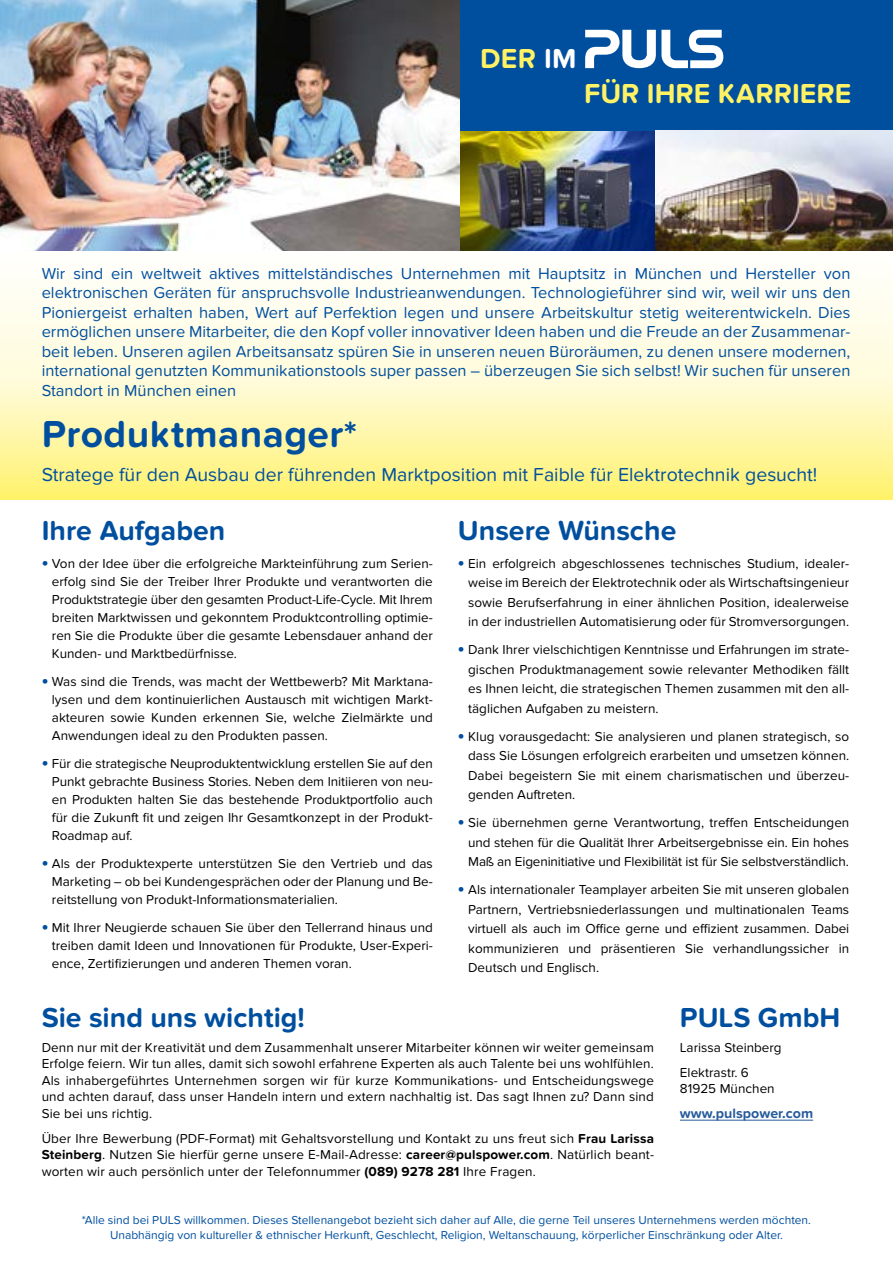
<style>
.page{position:relative;width:893px;height:1263px;background:#fff}
.page>*{position:absolute;margin:0;border:0;box-sizing:border-box;transform-origin:0 0}
.t1{font:700 39px "Proxima Nova Soft";letter-spacing:.01em;color:#004f9f}
.t2{font:700 28.5px "Proxima Nova Soft";color:#004f9f}
.t3{font:700 28.5px "Proxima Nova Soft";color:#fff265}
.t4{font:19.5px "Proxima Nova Soft";color:#004f9f}
.t5{font:16.5px/19.5px "Proxima Nova Soft";color:#004f9f;text-align:justify}
.t6{font:700 14.25px "Proxima Nova Soft";color:#275b9b}
.t7{font:13.5px/18px "Proxima Nova Soft";color:#000;text-align:justify}
.t8{font:12px/15px "Proxima Nova Soft";color:#004f9f;text-align:center}
.s1{color:#fff}
.s2{font-size:37.5px}
.s3{font-family:"Frutiger LT Std";color:#004f9f}
.s4{font-weight:700}
</style>
<div class="page">
<svg style="left:0;top:284px;width:893px;height:216px"></svg>
<img style="left:460px;top:131px;width:196px;height:120px">
<div style="left:446px;top:0;width:447px;height:130px;background:#004f9f"></div>
<img style="left:656px;top:130px;width:237px;height:121px">
<svg style="left:585px;top:30px;width:138px;height:38px"></svg>
<hr style="left:680px;top:1120px;width:133px;height:1px;background:#275b9b">
<img style="left:0;top:0;width:460px;height:251px">
<h2 class="t3" style="left:480px;top:42px;width:98px">DER <span class="s1">IM</span></h2>
<h2 class="t3" style="left:584px;top:77px;width:269px">FÜR IHRE KARRIERE</h2>
<p class="t5" style="left:42px;top:264px;width:810px">Wir sind ein weltweit aktives mittelständisches Unternehmen mit Hauptsitz in München und Hersteller von elektronischen Geräten für anspruchsvolle Industrieanwendungen. Technologieführer sind wir, weil wir uns den Pioniergeist erhalten haben, Wert auf Perfektion legen und unsere Arbeitskultur stetig weiterentwickeln. Dies ermöglichen unsere Mitarbeiter, die den Kopf voller innovativer Ideen haben und die Freude an der Zusammenar&shy;beit leben. Unseren agilen Arbeitsansatz spüren Sie in unseren neuen Büroräumen, zu denen unsere modernen, international genutzten Kommunikationstools super passen – überzeugen Sie sich selbst! Wir suchen für unseren Standort in München einen</p>
<h1 class="t1" style="left:42px;top:412px;width:317px">Produktmanager<span class="s2">*</span></h1>
<h3 class="t4" style="left:42px;top:463px;width:777px">Stratege für den Ausbau der führenden Marktposition mit Faible für Elektrotechnik gesucht!</h3>
<h2 class="t2" style="left:42px;top:514px;width:185px">Ihre Aufgaben</h2>
<p class="t7" style="left:52px;top:554px;width:382px;text-indent:-10px"><span class="s3">•</span> Von der Idee über die erfolgreiche Markteinführung zum Serien&shy;erfolg sind Sie der Treiber Ihrer Produkte und verantworten die Produktstrategie über den gesamten Product-Life-Cycle. Mit Ihrem breiten Marktwissen und gekonntem Produktcontrolling optimie&shy;ren Sie die Produkte über die gesamte Lebensdauer anhand der Kunden- und Marktbedürfnisse.</p>
<p class="t7" style="left:52px;top:672px;width:382px;text-indent:-10px"><span class="s3">•</span> Was sind die Trends, was macht der Wettbewerb? Mit Marktana&shy;lysen und dem kontinuierlichen Austausch mit wichtigen Markt&shy;akteuren sowie Kunden erkennen Sie, welche Zielmärkte und Anwendungen ideal zu den Produkten passen.</p>
<p class="t7" style="left:52px;top:754px;width:382px;text-indent:-10px"><span class="s3">•</span> Für die strategische Neuproduktentwicklung erstellen Sie auf den Punkt gebrachte Business Stories. Neben dem Initiieren von neu&shy;en Produkten halten Sie das bestehende Produktportfolio auch für die Zukunft fit und zeigen Ihr Gesamtkonzept in der Produkt-Roadmap auf.</p>
<p class="t7" style="left:52px;top:854px;width:382px;text-indent:-10px"><span class="s3">•</span> Als der Produktexperte unterstützen Sie den Vertrieb und das Marketing – ob bei Kundengesprächen oder der Planung und Be&shy;reitstellung von Produkt-Informationsmaterialien.</p>
<p class="t7" style="left:52px;top:918px;width:382px;text-indent:-10px"><span class="s3">•</span> Mit Ihrer Neugierde schauen Sie über den Tellerrand hinaus und treiben damit Ideen und Innovationen für Produkte, User-Experi&shy;ence, Zertifizierungen und anderen Themen voran.</p>
<h2 class="t2" style="left:458px;top:514px;width:220px">Unsere Wünsche</h2>
<p class="t7" style="left:468px;top:554px;width:382px;line-height:19.5px;text-indent:-10px"><span class="s3">•</span> Ein erfolgreich abgeschlossenes technisches Studium, idealer&shy;weise im Bereich der Elektrotechnik oder als Wirtschaftsingenieur sowie Berufserfahrung in einer ähnlichen Position, idealerweise in der industriellen Automatisierung oder für Stromversorgungen.</p>
<p class="t7" style="left:468px;top:640px;width:382px;line-height:19.5px;text-indent:-10px"><span class="s3">•</span> Dank Ihrer vielschichtigen Kenntnisse und Erfahrungen im strate&shy;gischen Produktmanagement sowie relevanter Methodiken fällt es Ihnen leicht, die strategischen Themen zusammen mit den all&shy;täglichen Aufgaben zu meistern.</p>
<p class="t7" style="left:468px;top:727px;width:382px;line-height:19.5px;text-indent:-10px"><span class="s3">•</span> Klug vorausgedacht: Sie analysieren und planen strategisch, so dass Sie Lösungen erfolgreich erarbeiten und umsetzen können.<br>Dabei begeistern Sie mit einem charismatischen und überzeu&shy;genden Auftreten.</p>
<p class="t7" style="left:468px;top:813px;width:383px;line-height:19.5px;text-indent:-10px"><span class="s3">•</span> Sie übernehmen gerne Verantwortung, treffen Entscheidungen und stehen für die Qualität Ihrer Arbeitsergebnisse ein. Ein hohes Maß an Eigeninitiative und Flexibilität ist für Sie selbstverständlich.</p>
<p class="t7" style="left:468px;top:880px;width:382px;line-height:19.5px;text-indent:-10px"><span class="s3">•</span> Als internationaler Teamplayer arbeiten Sie mit unseren globalen Partnern, Vertriebsniederlassungen und multinationalen Teams virtuell als auch im Office gerne und effizient zusammen. Dabei kommunizieren und präsentieren Sie verhandlungssicher in Deutsch und Englisch.</p>
<h2 class="t2" style="left:42px;top:1001px;width:265px">Sie sind uns wichtig!</h2>
<p class="t7" style="left:42px;top:1039px;width:614px;line-height:16.5px">Denn nur mit der Kreativität und dem Zusammenhalt unserer Mitarbeiter können wir weiter gemeinsam Erfolge feiern. Wir tun alles, damit sich sowohl erfahrene Experten als auch Talente bei uns wohlfühlen.<br>Als inhabergeführtes Unternehmen sorgen wir für kurze Kommunikations- und Entscheidungswege und achten darauf, dass unser Handeln intern und extern nachhaltig ist. Das sagt Ihnen zu? Dann sind Sie bei uns richtig.</p>
<p class="t7" style="left:42px;top:1130px;width:614px;line-height:16.5px">Über Ihre Bewerbung (PDF-Format) mit Gehaltsvorstellung und Kontakt zu uns freut sich <span class="s4">Frau Larissa Steinberg</span>. Nutzen Sie hierfür gerne unsere E-Mail-Adresse: <span class="s4">career@pulspower.com</span>. Natürlich beant&shy;worten wir auch persönlich unter der Telefonnummer <span class="s4">(089) 9278 281</span> Ihre Fragen.</p>
<p class="t8" style="left:82px;top:1213px;width:730px">*Alle sind bei PULS willkommen. Dieses Stellenangebot bezieht sich daher auf Alle, die gerne Teil unseres Unternehmens werden möchten.<br>Unabhängig von kultureller &amp; ethnischer Herkunft, Geschlecht, Religion, Weltanschauung, körperlicher Einschränkung oder Alter.</p>
<h2 class="t2" style="left:680px;top:1001px;width:162px">PULS GmbH</h2>
<p class="t7" style="left:680px;top:1035px;width:103px;line-height:25px">Larissa Steinberg<br>Elektrastr. 6</p>
<p class="t7" style="left:680px;top:1080px;width:96px">81925 München</p>
<p class="t6" style="left:680px;top:1105px;width:135px">www.pulspower.com</p>
</div>
